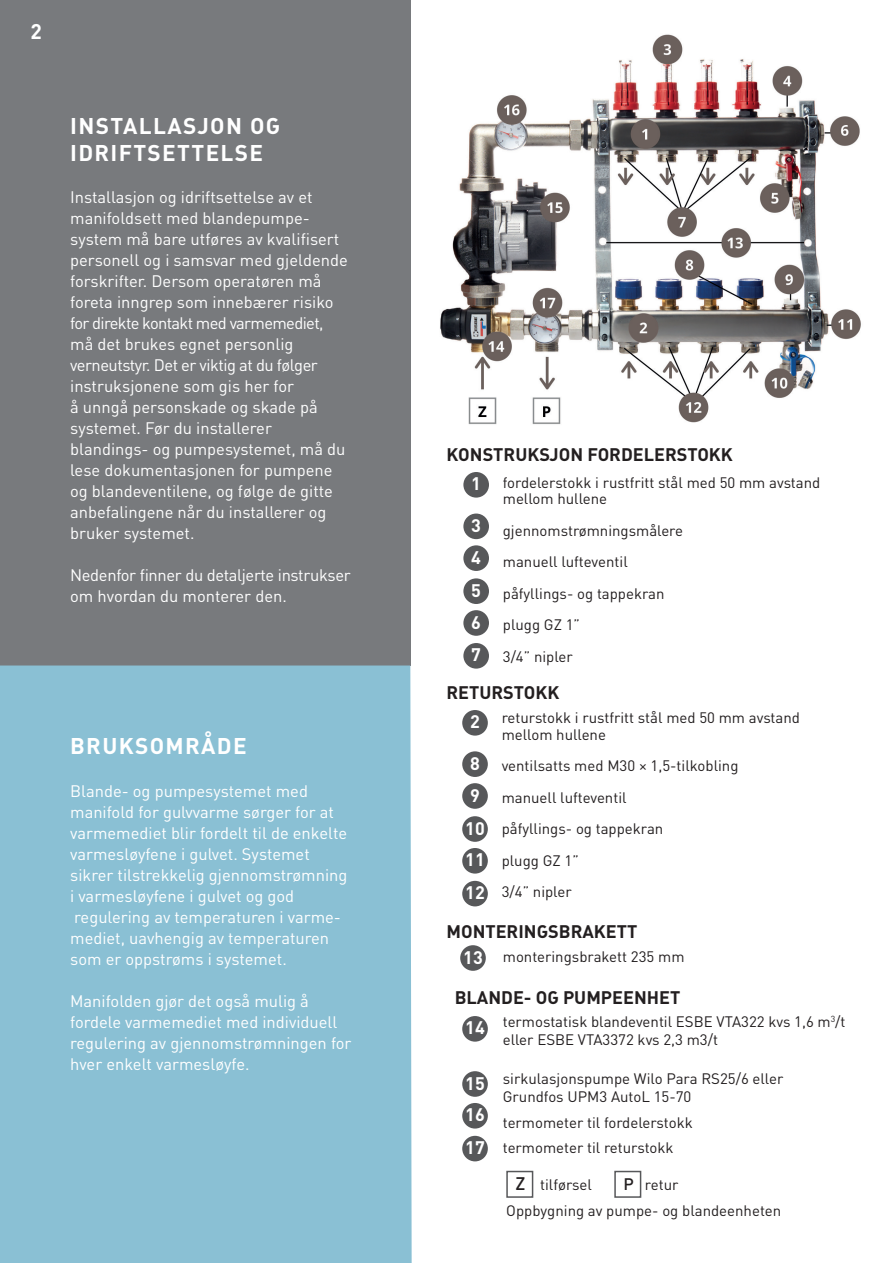
<style>
.page{position:relative;width:893px;height:1263px;background:#fff}
.page>*{position:absolute;margin:0;border:0;box-sizing:border-box;transform-origin:0 0}
.t1{font:700 22.5px/27px "DIN";letter-spacing:.06em;color:#fff}
.t2{font:700 21px "DIN";color:#fff}
.t3{font:700 18px "DIN";color:#231f20}
.t4{font:700 18px "DIN";color:#fff}
.t5{font:16.5px/21px "DIN";color:#fff}
.t6{font:16.5px/21px "DIN";letter-spacing:-.02em;color:#fff}
.t7{font:15px/16.5px "DIN";color:#231f20}
.s1{font-weight:500;font-size:18px}
.s2{font-weight:500;font-size:16.5px}
</style>
<div class="page">
<div style="left:0;top:0;width:410px;height:665px;background:#787a7d"></div>
<div style="left:0;top:665px;width:412px;height:598px;background:#8ac0d4"></div>
<img style="left:440px;top:34px;width:421px;height:391px">
<div style="left:463px;top:472px;width:26px;height:26px;background:#57585a;border-radius:50%"></div>
<div style="left:463px;top:513px;width:26px;height:26px;background:#57585a;border-radius:50%"></div>
<div style="left:463px;top:545px;width:26px;height:26px;background:#57585a;border-radius:50%"></div>
<div style="left:463px;top:578px;width:26px;height:26px;background:#57585a;border-radius:50%"></div>
<div style="left:463px;top:610px;width:26px;height:26px;background:#57585a;border-radius:50%"></div>
<div style="left:463px;top:643px;width:26px;height:26px;background:#57585a;border-radius:50%"></div>
<div style="left:462px;top:710px;width:26px;height:26px;background:#57585a;border-radius:50%"></div>
<div style="left:462px;top:751px;width:26px;height:26px;background:#57585a;border-radius:50%"></div>
<div style="left:462px;top:783px;width:26px;height:26px;background:#57585a;border-radius:50%"></div>
<div style="left:462px;top:816px;width:26px;height:26px;background:#57585a;border-radius:50%"></div>
<div style="left:462px;top:848px;width:26px;height:25px;background:#57585a;border-radius:50%"></div>
<div style="left:462px;top:881px;width:26px;height:25px;background:#57585a;border-radius:50%"></div>
<div style="left:460px;top:945px;width:26px;height:26px;background:#57585a;border-radius:50%"></div>
<div style="left:462px;top:1071px;width:26px;height:26px;background:#57585a;border-radius:50%"></div>
<div style="left:462px;top:1103px;width:26px;height:25px;background:#57585a;border-radius:50%"></div>
<div style="left:462px;top:1136px;width:26px;height:25px;background:#57585a;border-radius:50%"></div>
<div style="left:462px;top:1016px;width:26px;height:26px;background:#57585a;border-radius:50%"></div>
<div style="left:506px;top:1171px;width:27px;height:27px;border:2px solid #57585a"></div>
<div style="left:614px;top:1171px;width:27px;height:27px;border:2px solid #57585a"></div>
<p class="t2" style="left:30px;top:17px;width:13px">2</p>
<p class="t1" style="left:70px;top:111px;width:212px">INSTALLASJON OG<br>IDRIFTSETTELSE</p>
<p class="t5" style="left:70px;top:186px;width:279px">Installasjon og idriftsettelse av et manifoldsett med blandepumpe&shy;system må bare utføres av kvalifisert personell og i samsvar med gjeldende forskrifter. Dersom operatøren må foreta inngrep som innebærer risiko for direkte kontakt med varmemediet, må det brukes egnet personlig verneutstyr. Det er viktig at du følger instruksjonene som gis her for<br>å unngå personskade og skade på systemet. Før du installerer blandings- og pumpesystemet, må du lese dokumentasjonen for pumpene og blandeventilene, og følge de gitte anbefalingene når du installerer og bruker systemet.</p>
<p class="t6" style="left:70px;top:564px;width:282px">Nedenfor finner du detaljerte instrukser om hvordan du monterer den.</p>
<p class="t1" style="left:70px;top:732px;width:178px">BRUKSOMRÅDE</p>
<p class="t5" style="left:70px;top:780px;width:279px">Blande- og pumpesystemet med manifold for gulvvarme sørger for at varmemediet blir fordelt til de enkelte varmesløyfene i gulvet. Systemet sikrer tilstrekkelig gjennomstrømning i varmesløyfene i gulvet og god regulering av temperaturen i varme&shy;mediet, uavhengig av temperaturen som er oppstrøms i systemet.</p>
<p class="t5" style="left:70px;top:990px;width:283px">Manifolden gjør det også mulig å fordele varmemediet med individuell regulering av gjennomstrømningen for hver enkelt varmesløyfe.</p>
<p class="t3" style="left:446px;top:443px;width:288px">KONSTRUKSJON FORDELERSTOKK</p>
<p class="t4" style="left:471px;top:472px;width:11px">1</p>
<p class="t4" style="left:471px;top:514px;width:11px">3</p>
<p class="t4" style="left:471px;top:545px;width:11px">4</p>
<p class="t4" style="left:471px;top:578px;width:11px">5</p>
<p class="t4" style="left:471px;top:610px;width:11px">6</p>
<p class="t4" style="left:471px;top:643px;width:11px">7</p>
<p class="t7" style="left:503px;top:474px;width:319px">fordelerstokk i rustfritt stål med 50 mm avstand mellom hullene</p>
<p class="t7" style="left:503px;top:522px;width:182px">gjennomstrømningsmålere</p>
<p class="t7" style="left:503px;top:553px;width:126px">manuell lufteventil</p>
<p class="t7" style="left:503px;top:585px;width:163px">påfyllings- og tappekran</p>
<p class="t7" style="left:503px;top:616px;width:79px">plugg GZ 1”</p>
<p class="t7" style="left:503px;top:648px;width:71px">3/4” nipler</p>
<p class="t3" style="left:446px;top:681px;width:114px">RETURSTOKK</p>
<p class="t4" style="left:470px;top:710px;width:11px">2</p>
<p class="t4" style="left:470px;top:751px;width:11px">8</p>
<p class="t4" style="left:470px;top:783px;width:11px">9</p>
<p class="t4" style="left:465px;top:816px;width:21px">10</p>
<p class="t4" style="left:465px;top:848px;width:21px">11</p>
<p class="t4" style="left:465px;top:881px;width:21px">12</p>
<p class="t7" style="left:502px;top:709px;width:300px">returstokk i rustfritt stål med 50 mm avstand mellom hullene</p>
<p class="t7" style="left:502px;top:757px;width:238px">ventilsatts med M30 × 1,5-tilkobling</p>
<p class="t7" style="left:502px;top:789px;width:126px">manuell lufteventil</p>
<p class="t7" style="left:502px;top:820px;width:163px">påfyllings- og tappekran</p>
<p class="t7" style="left:502px;top:852px;width:79px">plugg GZ 1”</p>
<p class="t7" style="left:502px;top:883px;width:71px">3/4” nipler</p>
<p class="t3" style="left:446px;top:920px;width:192px">MONTERINGSBRAKETT</p>
<p class="t4" style="left:463px;top:945px;width:21px">13</p>
<p class="t7" style="left:503px;top:947px;width:183px">monteringsbrakett 235 mm</p>
<p class="t3" style="left:455px;top:986px;width:227px">BLANDE- OG PUMPEENHET</p>
<p class="t4" style="left:465px;top:1016px;width:21px">14</p>
<p class="t4" style="left:465px;top:1071px;width:21px">15</p>
<p class="t4" style="left:465px;top:1103px;width:21px">16</p>
<p class="t4" style="left:465px;top:1136px;width:21px">17</p>
<p class="t7" style="left:503px;top:1012px;width:344px;line-height:18px">termostatisk blandeventil ESBE VTA322 kvs 1,6 m<sup>3</sup>/t eller ESBE VTA3372 kvs 2,3 m3/t</p>
<p class="t7" style="left:503px;top:1070px;width:282px;line-height:18px">sirkulasjonspumpe Wilo Para RS25/6 eller<br>Grundfos UPM3 AutoL 15-70</p>
<p class="t7" style="left:503px;top:1114px;width:191px">termometer til fordelerstokk</p>
<p class="t7" style="left:503px;top:1139px;width:172px">termometer til returstokk</p>
<p class="t7" style="left:515px;top:1176px;width:78px"><span class="s1">Z</span> tilførsel</p>
<p class="t7" style="left:623px;top:1176px;width:57px"><span class="s2">P</span> retur</p>
<p class="t7" style="left:506px;top:1201px;width:276px">Oppbygning av pumpe- og blandeenheten</p>
</div>
